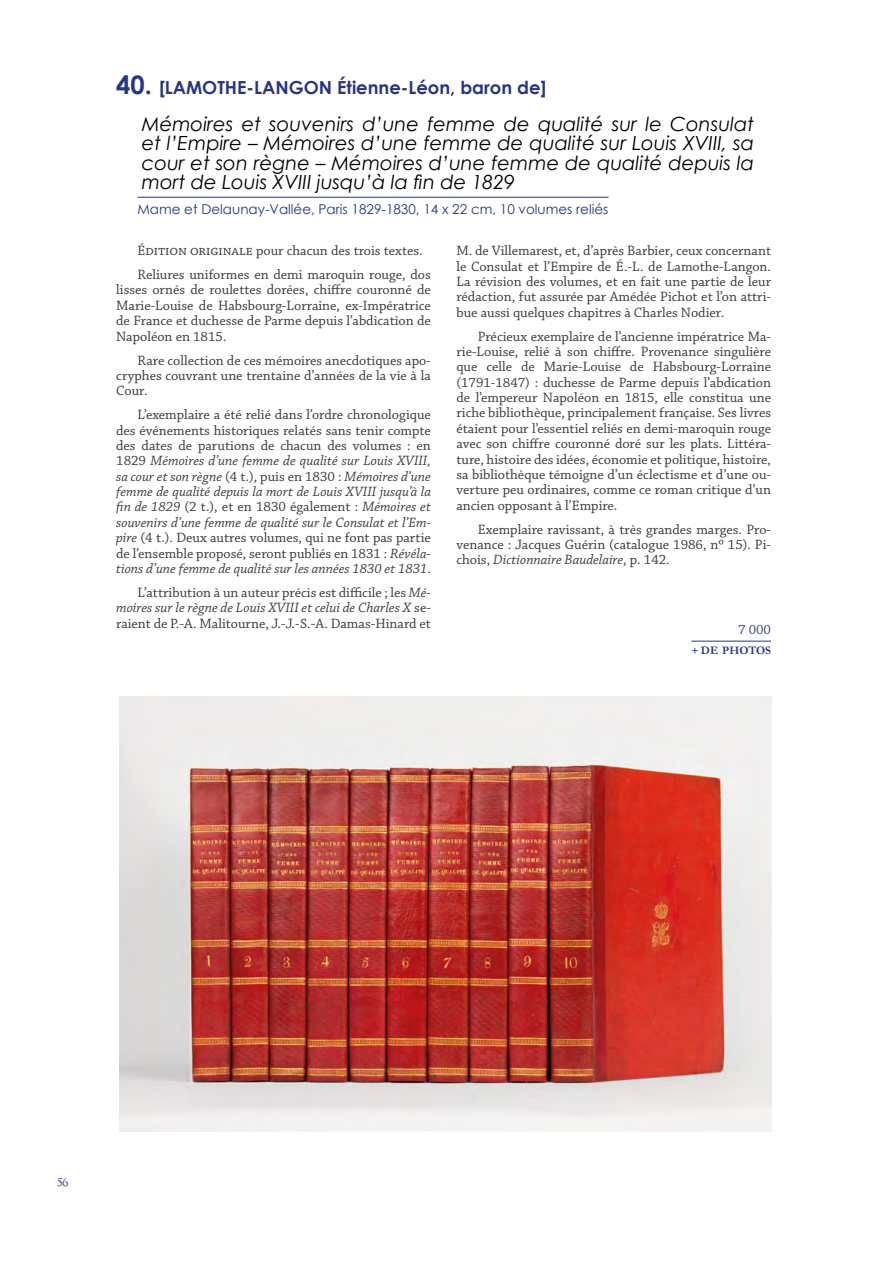
<style>
.page{position:relative;width:893px;height:1263px;background:#fff}
.page>*{position:absolute;margin:0;border:0;box-sizing:border-box;transform-origin:0 0}
.t1{font:italic 19.5px/19.5px "Century Gothic";color:#000;text-align:justify}
.t2{font:700 18px "Century Gothic";color:#283583}
.t3{font:14.25px/15.5px "Chaparral Pro";color:#3c3c3b;text-align:justify}
.t4{font:14.25px "Chaparral Pro";color:#3d428d}
.t5{font:13.5px "Century Gothic";color:#283583}
.t6{font:13.5px "Optimus Princeps";color:#283583}
.t7{font:700 11.55px "Garamond";color:#283583}
.s1{font-size:25.5px}
.s2{font-style:italic}
.s3{font-size:10.5px}
</style>
<div class="page">
<hr style="left:137px;top:197px;width:471px;height:1px;background:#283583">
<hr style="left:691px;top:641px;width:80px;height:1px;background:#283583">
<img style="left:119px;top:697px;width:652px;height:434px">
<p class="t2" style="left:116px;top:74px;width:432px"><span class="s1">40.</span> [LAMOTHE-LANGON Étienne-Léon, baron de]</p>
<h1 class="t1" style="left:142px;top:114px;width:614px">Mémoires et souvenirs d’une femme de qualité sur le Consulat et l’Empire – Mémoires d’une femme de qualité sur Louis XVIII, sa cour et son règne – Mémoires d’une femme de qualité depuis la mort de Louis XVIII jusqu’à la fin de 1829</h1>
<p class="t5" style="left:137px;top:200px;width:472px">Mame et Delaunay-Vallée, Paris 1829-1830, 14 x 22 cm, 10 volumes reliés</p>
<p class="t3" style="left:137px;top:239px;width:295px;line-height:23.9px">Édition originale pour chacun des trois textes.<br>Reliures uniformes en demi maroquin rouge, dos</p>
<p class="t3" style="left:116px;top:283px;width:316px">lisses ornés de roulettes dorées, chiffre couronné de Marie-Louise de Habsbourg-Lorraine, ex-Impératrice de France et duchesse de Parme depuis l’abdication de Napoléon en 1815.</p>
<p class="t3" style="left:116px;top:353px;width:316px;text-indent:21px">Rare collection de ces mémoires anecdotiques apo&shy;cryphes couvrant une trentaine d’années de la vie à la Cour.</p>
<p class="t3" style="left:116px;top:407px;width:316px;text-indent:21px">L’exemplaire a été relié dans l’ordre chronologique des événements historiques relatés sans tenir compte des dates de parutions de chacun des volumes : en 1829 <span class="s2">Mémoires d’une femme de qualité sur Louis XVIII, sa cour et son règne</span> (4 t.), puis en 1830 : <span class="s2">Mémoires d’une femme de qualité depuis la mort de Louis XVIII jusqu’à la fin de 1829</span> (2 t.), et en 1830 également : <span class="s2">Mémoires et souvenirs d’une femme de qualité sur le Consulat et l’Em&shy;pire</span> (4 t.). Deux autres volumes, qui ne font pas partie de l’ensemble proposé, seront publiés en 1831 : <span class="s2">Révéla&shy;tions d’une femme de qualité sur les années 1830 et 1831</span>.</p>
<p class="t3" style="left:116px;top:585px;width:316px;text-indent:21px">L’attribution à un auteur précis est difficile ; les <span class="s2">Mé&shy;moires sur le règne de Louis XVIII et celui de Charles X</span> se&shy;raient de P.-A. Malitourne, J.-J.-S.-A. Damas-Hinard et</p>
<p class="t3" style="left:456px;top:243px;width:316px">M. de Villemarest, et, d’après Barbier, ceux concernant le Consulat et l’Empire de É.-L. de Lamothe-Langon.<br>La révision des volumes, et en fait une partie de leur rédaction, fut assurée par Amédée Pichot et l’on attri&shy;bue aussi quelques chapitres à Charles Nodier.</p>
<p class="t3" style="left:456px;top:329px;width:316px;text-indent:21px">Précieux exemplaire de l’ancienne impératrice Ma&shy;rie-Louise, relié à son chiffre. Provenance singulière que celle de Marie-Louise de Habsbourg-Lorraine (1791-1847) : duchesse de Parme depuis l’abdication de l’empereur Napoléon en 1815, elle constitua une riche bibliothèque, principalement française. Ses livres étaient pour l’essentiel reliés en demi-maroquin rouge avec son chiffre couronné doré sur les plats. Littéra&shy;ture, histoire des idées, économie et politique, histoire, sa bibliothèque témoigne d’un éclectisme et d’une ou&shy;verture peu ordinaires, comme ce roman critique d’un ancien opposant à l’Empire.</p>
<p class="t3" style="left:456px;top:522px;width:316px;text-indent:21px">Exemplaire ravissant, à très grandes marges. Pro&shy;venance : Jacques Guérin (catalogue 1986, nº 15). Pi&shy;chois, <span class="s2">Dictionnaire Baudelaire</span>, p. 142.</p>
<p class="t4" style="left:738px;top:622px;width:35px">7 000</p>
<p class="t7" style="left:691px;top:643px;width:81px"><span class="s3">+</span> DE PHOTOS</p>
<p class="t6" style="left:57px;top:1176px;width:12px">56</p>
</div>
